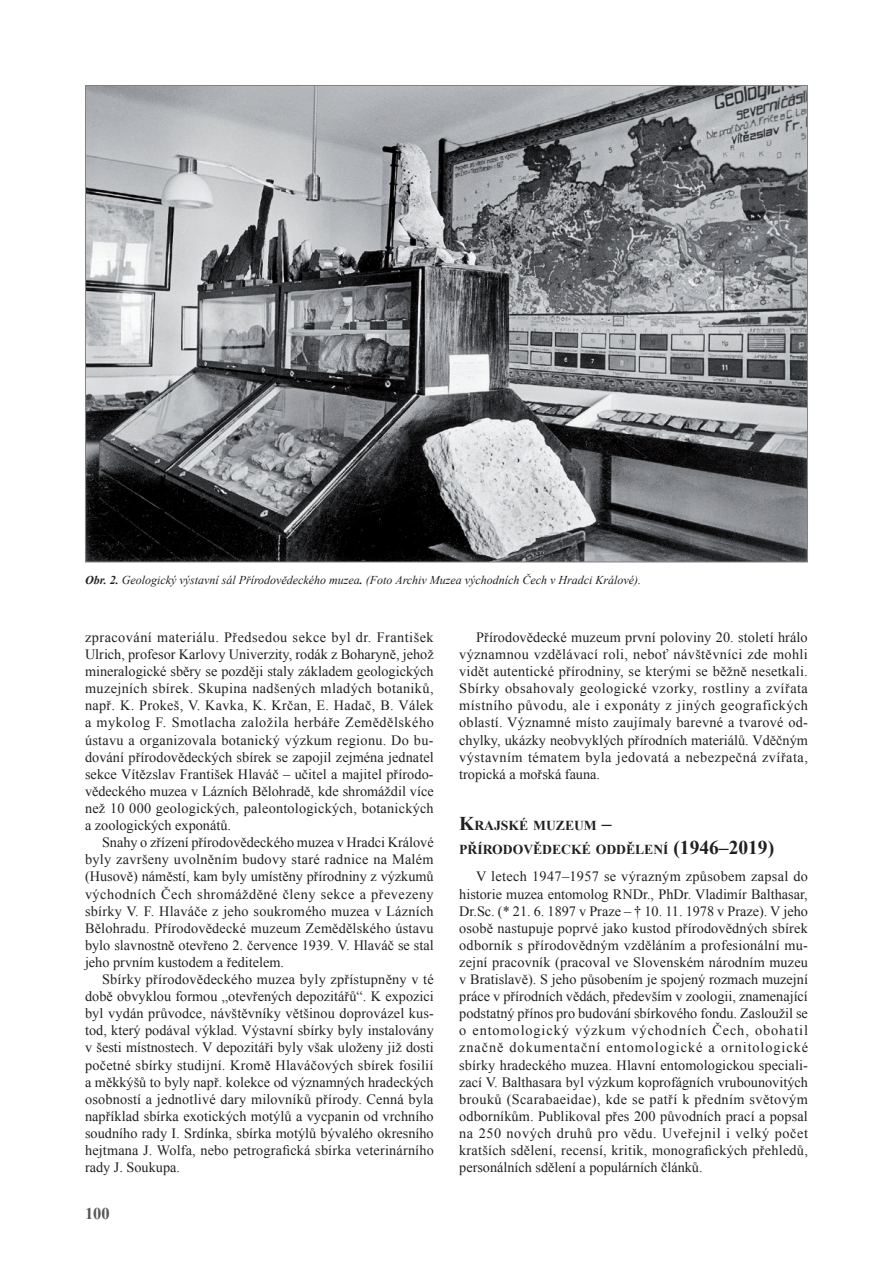
<style>
.page{position:relative;width:893px;height:1263px;background:#fff}
.page>*{position:absolute;margin:0;border:0;box-sizing:border-box;transform-origin:0 0}
.t1{font:700 16.5px "Times New Roman";color:#57585a}
.t2{font:14.25px/17.1px "Times New Roman";color:#231f20;text-align:justify}
.t3{font:700 13.65px/23.4px "Times New Roman";color:#231f20}
.t4{font:italic 12px "Times New Roman";color:#231f20}
.s1{font-weight:700}
.s2{font-size:19.5px}
</style>
<div class="page">
<img style="left:87px;top:87px;width:719px;height:473px">
<p class="t4" style="left:85px;top:572px;width:558px"><span class="s1">Obr. 2.</span> Geologický výstavní sál Přírodovědeckého muzea<span class="s1">.</span> (Foto Archiv Muzea východních Čech v Hradci Králové).</p>
<p class="t2" style="left:85px;top:628px;width:350px">zpracování materiálu. Předsedou sekce byl dr. František Ulrich, profesor Karlovy Univerzity, rodák z Boharyně, jehož mineralogické sběry se později staly základem geologických muzejních sbírek. Skupina nadšených mladých botaniků, např. K. Prokeš, V. Kavka, K. Krčan, E. Hadač, B. Válek a mykolog F. Smotlacha založila herbáře Zemědělského ústavu a organizovala botanický výzkum regionu. Do bu&shy;dování přírodovědeckých sbírek se zapojil zejména jednatel sekce Vítězslav František Hlaváč – učitel a majitel přírodo&shy;vědeckého muzea v Lázních Bělohradě, kde shromáždil více než 10 000 geologických, paleontologických, botanických a zoologických exponátů.</p>
<p class="t2" style="left:85px;top:834px;width:350px;text-indent:17px">Snahy o zřízení přírodovědeckého muzea v Hradci Králové byly završeny uvolněním budovy staré radnice na Malém (Husově) náměstí, kam byly umístěny přírodniny z výzkumů východních Čech shromážděné členy sekce a převezeny sbírky V. F. Hlaváče z jeho soukromého muzea v Lázních Bělohradu. Přírodovědecké muzeum Zemědělského ústavu bylo slavnostně otevřeno 2. července 1939. V. Hlaváč se stal jeho prvním kustodem a ředitelem.</p>
<p class="t2" style="left:85px;top:970px;width:350px;text-indent:17px">Sbírky přírodovědeckého muzea byly zpřístupněny v té době obvyklou formou „otevřených depozitářů“. K expozici byl vydán průvodce, návštěvníky většinou doprovázel kus&shy;tod, který podával výklad. Výstavní sbírky byly instalovány v šesti místnostech. V depozitáři byly však uloženy již dosti početné sbírky studijní. Kromě Hlaváčových sbírek fosilií a měkkýšů to byly např. kolekce od významných hradeckých osobností a jednotlivé dary milovníků přírody. Cenná byla například sbírka exotických motýlů a vycpanin od vrchního soudního rady I. Srdínka, sbírka motýlů bývalého okresního hejtmana J. Wolfa, nebo petrografická sbírka veterinárního rady J. Soukupa.</p>
<p class="t1" style="left:85px;top:1202px;width:26px">100</p>
<p class="t2" style="left:459px;top:628px;width:350px;text-indent:17px">Přírodovědecké muzeum první poloviny 20. století hrálo významnou vzdělávací roli, neboť návštěvníci zde mohli vidět autentické přírodniny, se kterými se běžně nesetkali.<br>Sbírky obsahovaly geologické vzorky, rostliny a zvířata místního původu, ale i exponáty z jiných geografických oblastí. Významné místo zaujímaly barevné a tvarové od&shy;chylky, ukázky neobvyklých přírodních materiálů. Vděčným výstavním tématem byla jedovatá a nebezpečná zvířata, tropická a mořská fauna.</p>
<p class="t3" style="left:459px;top:813px;width:316px"><span class="s2">K</span>RAJSKÉ MUZEUM <span class="s2">–<br></span>PŘÍRODOVĚDECKÉ ODDĚLENÍ <span class="s2">(1946–2019)</span></p>
<p class="t2" style="left:459px;top:868px;width:350px;text-indent:17px">V letech 1947–1957 se výrazným způsobem zapsal do historie muzea entomolog RNDr., PhDr. Vladimír Balthasar, Dr.Sc. (* 21. 6. 1897 v Praze – † 10. 11. 1978 v Praze). V jeho osobě nastupuje poprvé jako kustod přírodovědných sbírek odborník s přírodovědným vzděláním a profesionální mu&shy;zejní pracovník (pracoval ve Slovenském národním muzeu v Bratislavě). S jeho působením je spojený rozmach muzejní práce v přírodních vědách, především v zoologii, znamenající podstatný přínos pro budování sbírkového fondu. Zasloužil se o entomologický výzkum východních Čech, obohatil značně dokumentační entomologické a ornitologické sbírky hradeckého muzea. Hlavní entomologickou speciali&shy;zací V. Balthasara byl výzkum koprofágních vrubounovitých brouků (Scarabaeidae), kde se patří k předním světovým odborníkům. Publikoval přes 200 původních prací a popsal na 250 nových druhů pro vědu. Uveřejnil i velký počet kratších sdělení, recensí, kritik, monografických přehledů, personálních sdělení a populárních článků.</p>
</div>
